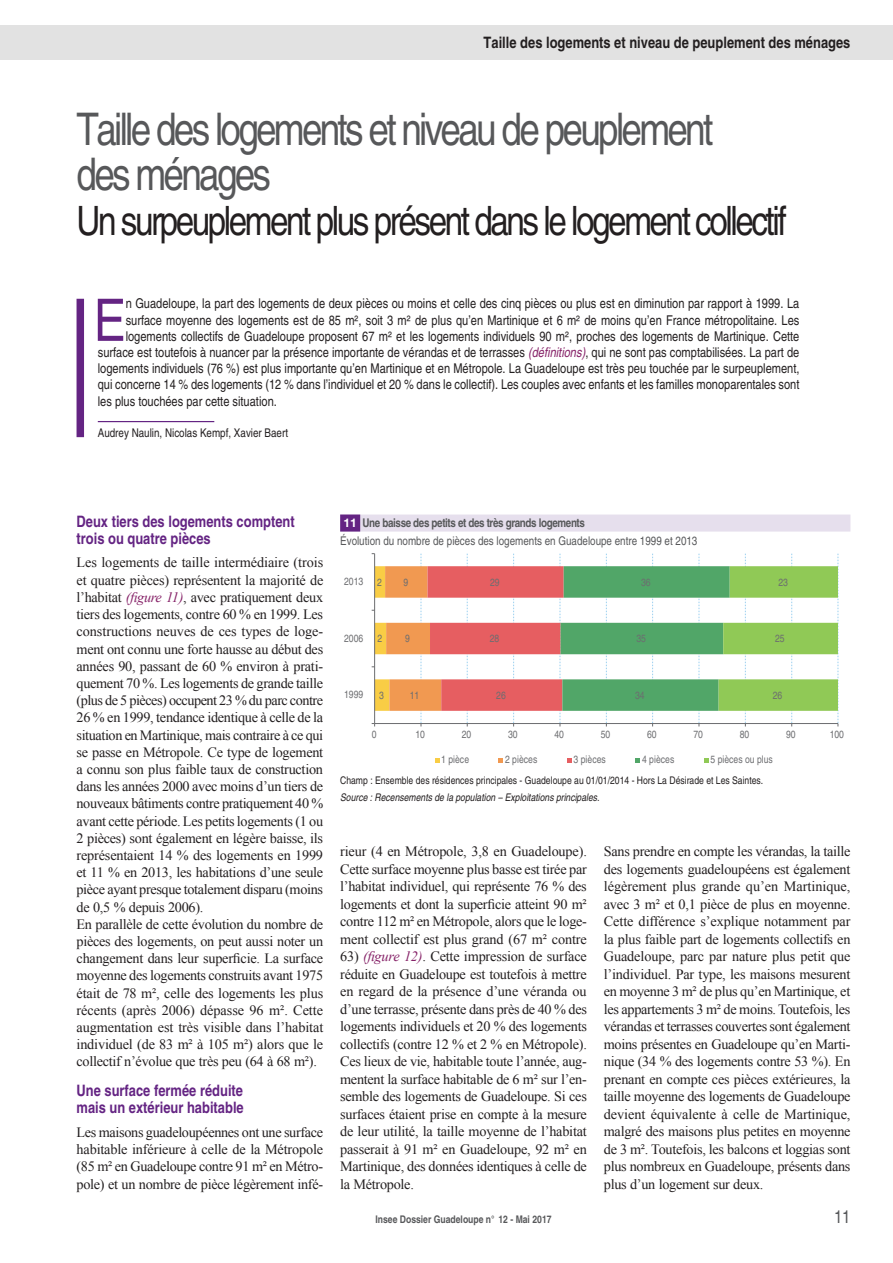
<style>
.page{position:relative;width:893px;height:1263px;background:#fff}
.page>*{position:absolute;margin:0;border:0;box-sizing:border-box;transform-origin:0 0}
.t1{font:condensed 58.65px "Helvetica";color:#642483}
.t2{font:condensed 45px/45px "Helvetica";letter-spacing:-.06em;color:#57585a}
.t3{font:condensed 40.5px "Helvetica";letter-spacing:-.06em;color:#231f20}
.t4{font:condensed 18px "Helvetica";color:#57585a}
.t5{font:700 condensed 15.75px/17.2px "Helvetica";color:#642483}
.t6{font:700 condensed 15.75px "Helvetica";color:#231f20}
.t7{font:14.25px/17.5px "Times New Roman";letter-spacing:-.02em;color:#231f20;text-align:justify}
.t8{font:condensed 13.5px "Helvetica";color:#231f20}
.t9{font:condensed 12px/17.5px "Helvetica";color:#57585a}
.t10{font:condensed 12px "Helvetica";color:#231f20}
.t11{font:condensed 10.5px "Helvetica";letter-spacing:-.005em;color:#6c6d70}
.t12{font:condensed 10.5px "Helvetica";color:#231f20}
.t13{font:italic condensed 10.5px "Helvetica";color:#231f20}
.t14{font:700 condensed 10.5px "Helvetica";color:#57585a}
.s1{font-style:italic;color:#862268}
.s2{font-family:"Helvetica Neue";font-weight:700;font-stretch:normal;color:#fff}
.s3{font-weight:700}
</style>
<div class="page">
<div style="left:0;top:26px;width:893px;height:34px;background:#e2e2e2"></div>
<hr style="left:98px;top:421px;width:116px;height:1px;background:#642483">
<div style="left:77px;top:299px;width:7px;height:138px;background:#642483"></div>
<div style="left:340px;top:514px;width:510px;height:17px;background:#e6dfed"></div>
<div style="left:340px;top:514px;width:20px;height:17px;background:#642483"></div>
<svg style="left:372px;top:553px;width:467px;height:173px"></svg>
<svg style="left:435px;top:758px;width:4px;height:5px"></svg>
<svg style="left:499px;top:758px;width:4px;height:5px"></svg>
<svg style="left:567px;top:758px;width:5px;height:5px"></svg>
<svg style="left:636px;top:758px;width:4px;height:5px"></svg>
<svg style="left:704px;top:758px;width:5px;height:5px"></svg>
<p class="t6" style="left:484px;top:33px;width:368px">Taille des logements et niveau de peuplement des ménages</p>
<h2 class="t2" style="left:77px;top:107px;width:638px">Taille des logements et niveau de peuplement des ménages</h2>
<h3 class="t3" style="left:77px;top:198px;width:711px">Un surpeuplement plus présent dans le logement collectif</h3>
<h1 class="t1" style="left:94px;top:286px;width:34px">E</h1>
<p class="t8" style="left:126px;top:296px;width:675px">n Guadeloupe, la part des logements de deux pièces ou moins et celle des cinq pièces ou plus est en diminution par rapport à 1999. La</p>
<p class="t8" style="left:126px;top:312px;width:675px">surface moyenne des logements est de 85 m², soit 3 m² de plus qu’en Martinique et 6 m² de moins qu’en France métropolitaine. Les</p>
<p class="t8" style="left:126px;top:328px;width:675px">logements collectifs de Guadeloupe proposent 67 m² et les logements individuels 90 m², proches des logements de Martinique. Cette</p>
<p class="t8" style="left:98px;top:344px;width:703px">surface est toutefois à nuancer par la présence importante de vérandas et de terrasses <span class="s1">(définitions)</span>, qui ne sont pas comptabilisées. La part de</p>
<p class="t8" style="left:98px;top:361px;width:703px">logements individuels (76 %) est plus importante qu’en Martinique et en Métropole. La Guadeloupe est très peu touchée par le surpeuplement,</p>
<p class="t8" style="left:98px;top:377px;width:703px">qui concerne 14 % des logements (12 % dans l’individuel et 20 % dans le collectif). Les couples avec enfants et les familles monoparentales sont</p>
<p class="t8" style="left:98px;top:393px;width:181px">les plus touchées par cette situation.</p>
<p class="t10" style="left:98px;top:426px;width:192px">Audrey Naulin, Nicolas Kempf, Xavier Baert</p>
<p class="t5" style="left:77px;top:512px;width:220px">Deux tiers des logements comptent trois ou quatre pièces</p>
<p class="t7" style="left:77px;top:554px;width:248px;text-align:left">Les logements de taille intermédiaire (trois et quatre pièces) représentent la majorité de l’habitat <span class="s1">(figure 11)</span>, avec pratiquement deux tiers des logements, contre 60 % en 1999. Les constructions neuves de ces types de loge&shy;ment ont connu une forte hausse au début des années 90, passant de 60 % environ à prati&shy;quement 70 %. Les logements de grande taille (plus de 5 pièces) occupent 23 % du parc contre 26 % en 1999, tendance identique à celle de la situation en Martinique, mais contraire à ce qui se passe en Métropole. Ce type de logement a connu son plus faible taux de construction dans les années 2000 avec moins d’un tiers de nouveaux bâtiments contre pratiquement 40 % avant cette période. Les petits logements (1 ou 2 pièces) sont également en légère baisse, ils représentaient 14 % des logements en 1999 et 11 % en 2013, les habitations d’une seule pièce ayant presque totalement disparu (moins de 0,5 % depuis 2006).<br>En parallèle de cette évolution du nombre de pièces des logements, on peut aussi noter un changement dans leur superficie. La surface moyenne des logements construits avant 1975 était de 78 m², celle des logements les plus récents (après 2006) dépasse 96 m². Cette augmentation est très visible dans l’habitat individuel (de 83 m² à 105 m²) alors que le collectif n’évolue que très peu (64 à 68 m²).</p>
<p class="t5" style="left:77px;top:1082px;width:169px">Une surface fermée réduite mais un extérieur habitable</p>
<p class="t7" style="left:77px;top:1123px;width:248px">Les maisons guadeloupéennes ont une surface habitable inférieure à celle de la Métropole (85 m² en Guadeloupe contre 91 m² en Métro&shy;pole) et un nombre de pièce légèrement infé-</p>
<p class="t9" style="left:340px;top:514px;width:359px"><span class="s2">11</span> <span class="s3">Une baisse des petits et des très grands logements<br></span>Évolution du nombre de pièces des logements en Guadeloupe entre 1999 et 2013</p>
<p class="t11" style="left:344px;top:575px;width:21px">2013</p>
<p class="t11" style="left:377px;top:576px;width:6px">2</p>
<p class="t11" style="left:403px;top:576px;width:6px">9</p>
<p class="t11" style="left:490px;top:576px;width:11px">29</p>
<p class="t11" style="left:641px;top:576px;width:11px">36</p>
<p class="t11" style="left:778px;top:576px;width:11px">23</p>
<p class="t11" style="left:344px;top:632px;width:21px">2006</p>
<p class="t11" style="left:378px;top:632px;width:6px">2</p>
<p class="t11" style="left:405px;top:632px;width:6px">9</p>
<p class="t11" style="left:490px;top:632px;width:11px">28</p>
<p class="t11" style="left:636px;top:632px;width:11px">35</p>
<p class="t11" style="left:775px;top:632px;width:11px">25</p>
<p class="t11" style="left:344px;top:688px;width:21px">1999</p>
<p class="t11" style="left:379px;top:689px;width:6px">3</p>
<p class="t11" style="left:410px;top:689px;width:11px">11</p>
<p class="t11" style="left:496px;top:689px;width:11px">26</p>
<p class="t11" style="left:635px;top:689px;width:11px">34</p>
<p class="t11" style="left:773px;top:689px;width:11px">26</p>
<p class="t11" style="left:372px;top:728px;width:6px">0</p>
<p class="t11" style="left:415px;top:728px;width:11px">10</p>
<p class="t11" style="left:462px;top:728px;width:11px">20</p>
<p class="t11" style="left:508px;top:728px;width:11px">30</p>
<p class="t11" style="left:554px;top:728px;width:11px">40</p>
<p class="t11" style="left:601px;top:728px;width:11px">50</p>
<p class="t11" style="left:647px;top:728px;width:11px">60</p>
<p class="t11" style="left:693px;top:728px;width:11px">70</p>
<p class="t11" style="left:740px;top:728px;width:11px">80</p>
<p class="t11" style="left:786px;top:728px;width:11px">90</p>
<p class="t11" style="left:830px;top:728px;width:16px">100</p>
<p class="t11" style="left:441px;top:753px;width:29px">1 pièce</p>
<p class="t11" style="left:505px;top:753px;width:34px">2 pièces</p>
<p class="t11" style="left:574px;top:753px;width:34px">3 pièces</p>
<p class="t11" style="left:642px;top:753px;width:34px">4 pièces</p>
<p class="t11" style="left:710px;top:753px;width:64px">5 pièces ou plus</p>
<p class="t12" style="left:340px;top:774px;width:425px">Champ : Ensemble des résidences principales - Guadeloupe au 01/01/2014 - Hors La Désirade et Les Saintes.</p>
<p class="t13" style="left:340px;top:791px;width:261px">Source : Recensements de la population – Exploitations principales.</p>
<p class="t7" style="left:340px;top:842px;width:248px">rieur (4 en Métropole, 3,8 en Guadeloupe).<br>Cette surface moyenne plus basse est tirée par l’habitat individuel, qui représente 76 % des logements et dont la superficie atteint 90 m² contre 112 m² en Métropole, alors que le loge&shy;ment collectif est plus grand (67 m² contre</p>
<p class="t7" style="left:340px;top:947px;width:248px">63) <span class="s1">(figure 12)</span>. Cette impression de surface réduite en Guadeloupe est toutefois à mettre en regard de la présence d’une véranda ou d’une terrasse, présente dans près de 40 % des logements individuels et 20 % des logements collectifs (contre 12 % et 2 % en Métropole).<br>Ces lieux de vie, habitable toute l’année, aug&shy;mentent la surface habitable de 6 m² sur l’en&shy;semble des logements de Guadeloupe. Si ces surfaces étaient prise en compte à la mesure de leur utilité, la taille moyenne de l’habitat passerait à 91 m² en Guadeloupe, 92 m² en Martinique, des données identiques à celle de la Métropole.</p>
<p class="t7" style="left:604px;top:842px;width:248px">Sans prendre en compte les vérandas, la taille des logements guadeloupéens est également légèrement plus grande qu’en Martinique, avec 3 m² et 0,1 pièce de plus en moyenne.<br>Cette différence s’explique notamment par la plus faible part de logements collectifs en Guadeloupe, parc par nature plus petit que l’individuel. Par type, les maisons mesurent en moyenne 3 m² de plus qu’en Martinique, et les appartements 3 m² de moins. Toutefois, les vérandas et terrasses couvertes sont également moins présentes en Guadeloupe qu’en Marti&shy;nique (34 % des logements contre 53 %). En prenant en compte ces pièces extérieures, la taille moyenne des logements de Guadeloupe devient équivalente à celle de Martinique, malgré des maisons plus petites en moyenne de 3 m². Toutefois, les balcons et loggias sont plus nombreux en Guadeloupe, présents dans plus d’un logement sur deux.</p>
<p class="t14" style="left:375px;top:1213px;width:178px">Insee Dossier Guadeloupe n° 12 - Mai 2017</p>
<p class="t4" style="left:834px;top:1207px;width:18px">11</p>
</div>
